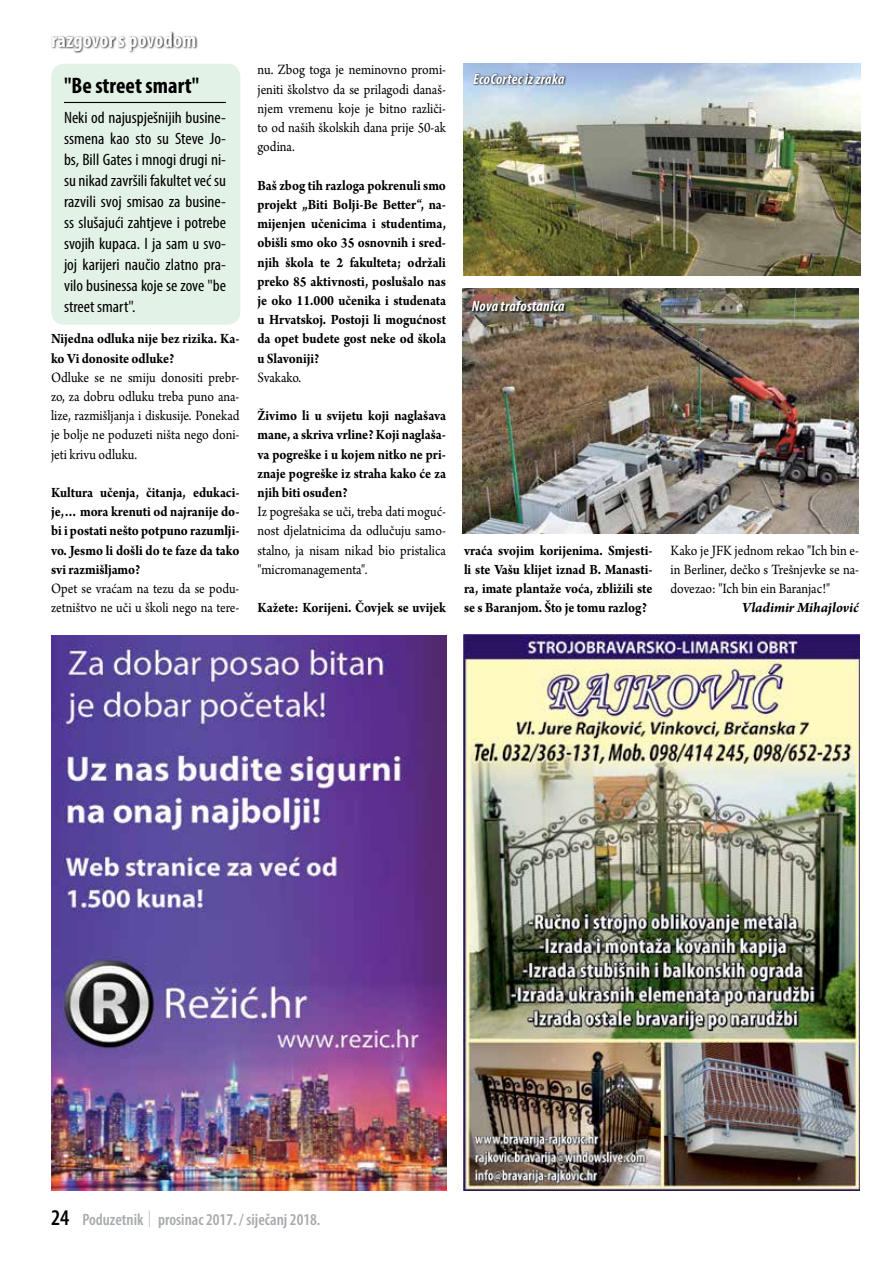
<style>
.page{position:relative;width:893px;height:1263px;background:#fff}
.page>*{position:absolute;margin:0;border:0;box-sizing:border-box;transform-origin:0 0}
.t1{font:700 condensed 22.5px "Myriad Pro";color:#000}
.t2{font:700 condensed 21px "Myriad Pro";color:#fff}
.t3{font:condensed 16.5px/21px "Myriad Pro";color:#000;text-align:justify;scale:1.05 1}
.t4{font:600 condensed 16.5px "Myriad Pro";color:#a7a9ac}
.t5{font:700 15px/19.2px "Arno Pro";letter-spacing:-.005em;color:#000;text-align:justify;scale:.9 1}
.t6{font:15px/19.2px "Arno Pro";color:#000;text-align:justify;scale:.9 1}
.t7{font:italic 700 condensed 15px "Myriad Pro";letter-spacing:.015em;color:#fff}
.t8{font:italic 700 15px "Arno Pro";letter-spacing:-.005em;color:#000}
.s1{font-size:22.5px;color:#000}
</style>
<div class="page">
<img style="left:463px;top:635px;width:396px;height:556px">
<img style="left:462px;top:288px;width:397px;height:245px">
<svg style="left:471px;top:300px;width:96px;height:14px"></svg>
<img style="left:464px;top:64px;width:396px;height:211px">
<svg style="left:473px;top:73px;width:94px;height:14px"></svg>
<div style="left:51px;top:64px;width:189px;height:261px;background:#e3f2e7;border-radius:13px"></div>
<hr style="left:64px;top:102px;width:162px;height:1px;background:#000">
<div style="left:51px;top:32px;width:148px;height:22px;background:#000;opacity:.85"></div>
<img style="left:51px;top:636px;width:395px;height:555px">
<h2 class="t2" style="left:51px;top:26px;width:147px">razgovor s povodom</h2>
<h1 class="t1" style="left:64px;top:72px;width:137px">"Be street smart"</h1>
<p class="t3" style="left:64px;top:107px;width:156px">Neki od najuspješnijih busine&shy;ssmena kao sto su Steve Jo&shy;bs, Bill Gates i mnogi drugi ni&shy;su nikad završili fakultet već su razvili svoj smisao za busine&shy;ss slušajući zahtjeve i potrebe svojih kupaca. I ja sam u svo&shy;joj karijeri naučio zlatno pra&shy;vilo businessa koje se zove "be street smart".</p>
<p class="t5" style="left:51px;top:330px;width:211px">Nijedna odluka nije bez rizika. Ka&shy;ko Vi donosite odluke?</p>
<p class="t6" style="left:51px;top:368px;width:211px">Odluke se ne smiju donositi prebr&shy;zo, za dobru odluku treba puno ana&shy;lize, razmišljanja i diskusije. Ponekad je bolje ne poduzeti ništa nego doni&shy;jeti krivu odluku.</p>
<p class="t5" style="left:51px;top:484px;width:211px">Kultura učenja, čitanja, edukaci&shy;je,… mora krenuti od najranije do&shy;bi i postati nešto potpuno razumlji&shy;vo. Jesmo li došli do te faze da tako svi razmišljamo?</p>
<p class="t6" style="left:51px;top:580px;width:211px">Opet se vraćam na tezu da se podu&shy;zetništvo ne uči u školi nego na tere-</p>
<p class="t6" style="left:257px;top:61px;width:211px">nu. Zbog toga je neminovno promi&shy;jeniti školstvo da se prilagodi današ&shy;njem vremenu koje je bitno različi&shy;to od naših školskih dana prije 50-ak godina.</p>
<p class="t5" style="left:257px;top:176px;width:211px">Baš zbog tih razloga pokrenuli smo projekt „Biti Bolji-Be Better“, na&shy;mijenjen učenicima i studentima, obišli smo oko 35 osnovnih i sred&shy;njih škola te 2 fakulteta; održali preko 85 aktivnosti, poslušalo nas je oko 11.000 učenika i studenata u Hrvatskoj. Postoji li mogućnost da opet budete gost neke od škola u Slavoniji?</p>
<p class="t6" style="left:257px;top:368px;width:50px">Svakako.</p>
<p class="t5" style="left:257px;top:407px;width:211px">Živimo li u svijetu koji naglašava mane, a skriva vrline? Koji naglaša&shy;va pogreške i u kojem nitko ne pri&shy;znaje pogreške iz straha kako će za njih biti osuđen?</p>
<p class="t6" style="left:257px;top:503px;width:211px">Iz pogrešaka se uči, treba dati moguć&shy;nost djelatnicima da odlučuju samo&shy;stalno, ja nisam nikad bio pristalica "micromanagementa".</p>
<p class="t5" style="left:257px;top:599px;width:211px">Kažete: Korijeni. Čovjek se uvijek</p>
<p class="t7" style="left:473px;top:69px;width:93px">EcoCortec iz zraka</p>
<p class="t7" style="left:472px;top:297px;width:94px">Nova trafostanica</p>
<p class="t5" style="left:464px;top:541px;width:211px">vraća svojim korijenima. Smjesti&shy;li ste Vašu klijet iznad B. Manasti&shy;ra, imate plantaže voća, zbližili ste se s Baranjom. Što je tomu razlog?</p>
<p class="t6" style="left:670px;top:541px;width:211px">Kako je JFK jednom rekao "Ich bin e&shy;in Berliner, dečko s Trešnjevke se na&shy;dovezao: "Ich bin ein Baranjac!"</p>
<p class="t8" style="left:742px;top:599px;width:118px">Vladimir Mihajlović</p>
<p class="t4" style="left:51px;top:1210px;width:271px"><span class="s1">24</span> Poduzetnik | prosinac 2017. / siječanj 2018.</p>
</div>
